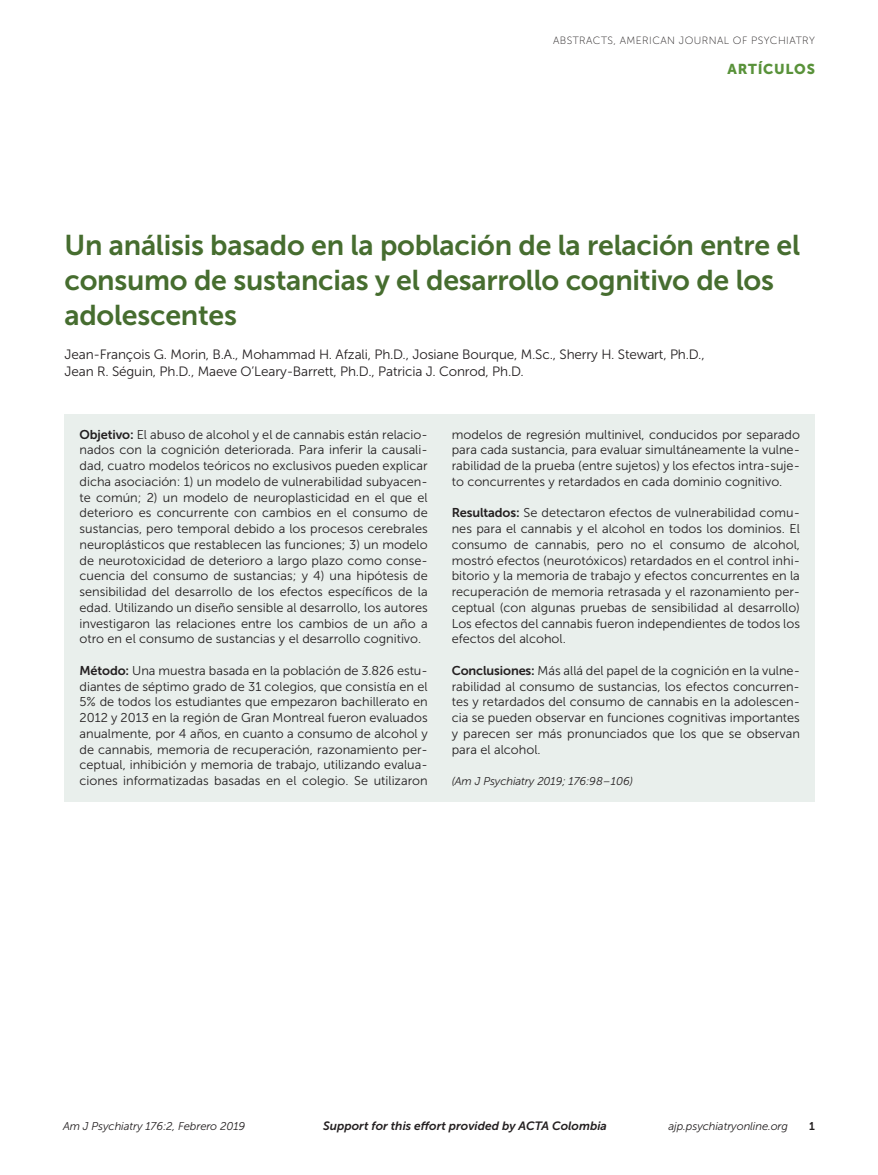
<style>
.page{position:relative;width:878px;height:1175px;background:#fff}
.page>*{position:absolute;margin:0;border:0;box-sizing:border-box;transform-origin:0 0}
.t1{font:28.5px/34.5px "Museo Sans 700";letter-spacing:-.01em;color:#466d2f}
.t2{font:14.25px "Museo Sans 900";letter-spacing:.05em;color:#59923a}
.t3{font:13.5px/16.5px "Museo Sans 300";letter-spacing:-.01em;color:#231f20}
.t4{font:12.75px/15.8px "Museo Sans 300";color:#231f20;text-align:justify}
.t5{font:italic 12px "Museo Sans 700";color:#231f20}
.t6{font:italic 11.25px "Museo Sans 300";letter-spacing:-.01em;color:#231f20}
.t7{font:11.25px "Museo Sans 700";color:#231f20}
.t8{font:10.5px "Museo Sans 100";letter-spacing:.04em;color:#231f20}
.s1{font-family:"Museo Sans 700"}
</style>
<div class="page">
<div style="left:64px;top:414px;width:750px;height:387px;background:#e9efec"></div>
<p class="t8" style="left:553px;top:35px;width:263px">ABSTRACTS, AMERICAN JOURNAL OF PSYCHIATRY</p>
<p class="t2" style="left:727px;top:61px;width:89px">ARTÍCULOS</p>
<h1 class="t1" style="left:64px;top:228px;width:737px">Un análisis basado en la población de la relación entre el consumo de sustancias y el desarrollo cognitivo de los adolescentes</h1>
<p class="t3" style="left:64px;top:346px;width:641px">Jean-François G. Morin, B.A., Mohammad H. Afzali, Ph.D., Josiane Bourque, M.Sc., Sherry H. Stewart, Ph.D.,<br>Jean R. Séguin, Ph.D., Maeve O’Leary-Barrett, Ph.D., Patricia J. Conrod, Ph.D.</p>
<p class="t4" style="left:80px;top:426px;width:350px"><span class="s1">Objetivo:</span> El abuso de alcohol y el de cannabis están relacio&shy;nados con la cognición deteriorada. Para inferir la causali&shy;dad, cuatro modelos teóricos no exclusivos pueden explicar dicha asociación: 1) un modelo de vulnerabilidad subyacen&shy;te común; 2) un modelo de neuroplasticidad en el que el deterioro es concurrente con cambios en el consumo de sustancias, pero temporal debido a los procesos cerebrales neuroplásticos que restablecen las funciones; 3) un modelo de neurotoxicidad de deterioro a largo plazo como conse&shy;cuencia del consumo de sustancias; y 4) una hipótesis de sensibilidad del desarrollo de los efectos específicos de la edad. Utilizando un diseño sensible al desarrollo, los autores investigaron las relaciones entre los cambios de un año a otro en el consumo de sustancias y el desarrollo cognitivo.</p>
<p class="t4" style="left:80px;top:662px;width:350px"><span class="s1">Método:</span> Una muestra basada en la población de 3.826 estu&shy;diantes de séptimo grado de 31 colegios, que consistía en el 5% de todos los estudiantes que empezaron bachillerato en 2012 y 2013 en la región de Gran Montreal fueron evaluados anualmente, por 4 años, en cuanto a consumo de alcohol y de cannabis, memoria de recuperación, razonamiento per&shy;ceptual, inhibición y memoria de trabajo, utilizando evalua&shy;ciones informatizadas basadas en el colegio. Se utilizaron</p>
<p class="t4" style="left:451px;top:426px;width:350px">modelos de regresión multinivel, conducidos por separado para cada sustancia, para evaluar simultáneamente la vulne&shy;rabilidad de la prueba (entre sujetos) y los efectos intra-suje&shy;to concurrentes y retardados en cada dominio cognitivo.</p>
<p class="t4" style="left:451px;top:505px;width:350px"><span class="s1">Resultados:</span> Se detectaron efectos de vulnerabilidad comu&shy;nes para el cannabis y el alcohol en todos los dominios. El consumo de cannabis, pero no el consumo de alcohol, mostró efectos (neurotóxicos) retardados en el control inhi&shy;bitorio y la memoria de trabajo y efectos concurrentes en la recuperación de memoria retrasada y el razonamiento per&shy;ceptual (con algunas pruebas de sensibilidad al desarrollo)<br>Los efectos del cannabis fueron independientes de todos los efectos del alcohol.</p>
<p class="t4" style="left:451px;top:662px;width:350px"><span class="s1">Conclusiones:</span> Más allá del papel de la cognición en la vulne&shy;rabilidad al consumo de sustancias, los efectos concurren&shy;tes y retardados del consumo de cannabis en la adolescen&shy;cia se pueden observar en funciones cognitivas importantes y parecen ser más pronunciados que los que se observan para el alcohol.</p>
<p class="t6" style="left:452px;top:775px;width:183px">(Am J Psychiatry 2019; 176:98–106)</p>
<p class="t6" style="left:63px;top:1119px;width:184px">Am J Psychiatry 176:2, Febrero 2019</p>
<p class="t5" style="left:323px;top:1119px;width:285px">Support for this effort provided by ACTA Colombia</p>
<p class="t6" style="left:668px;top:1119px;width:121px">ajp.psychiatryonline.org</p>
<p class="t7" style="left:809px;top:1119px;width:7px">1</p>
</div>
